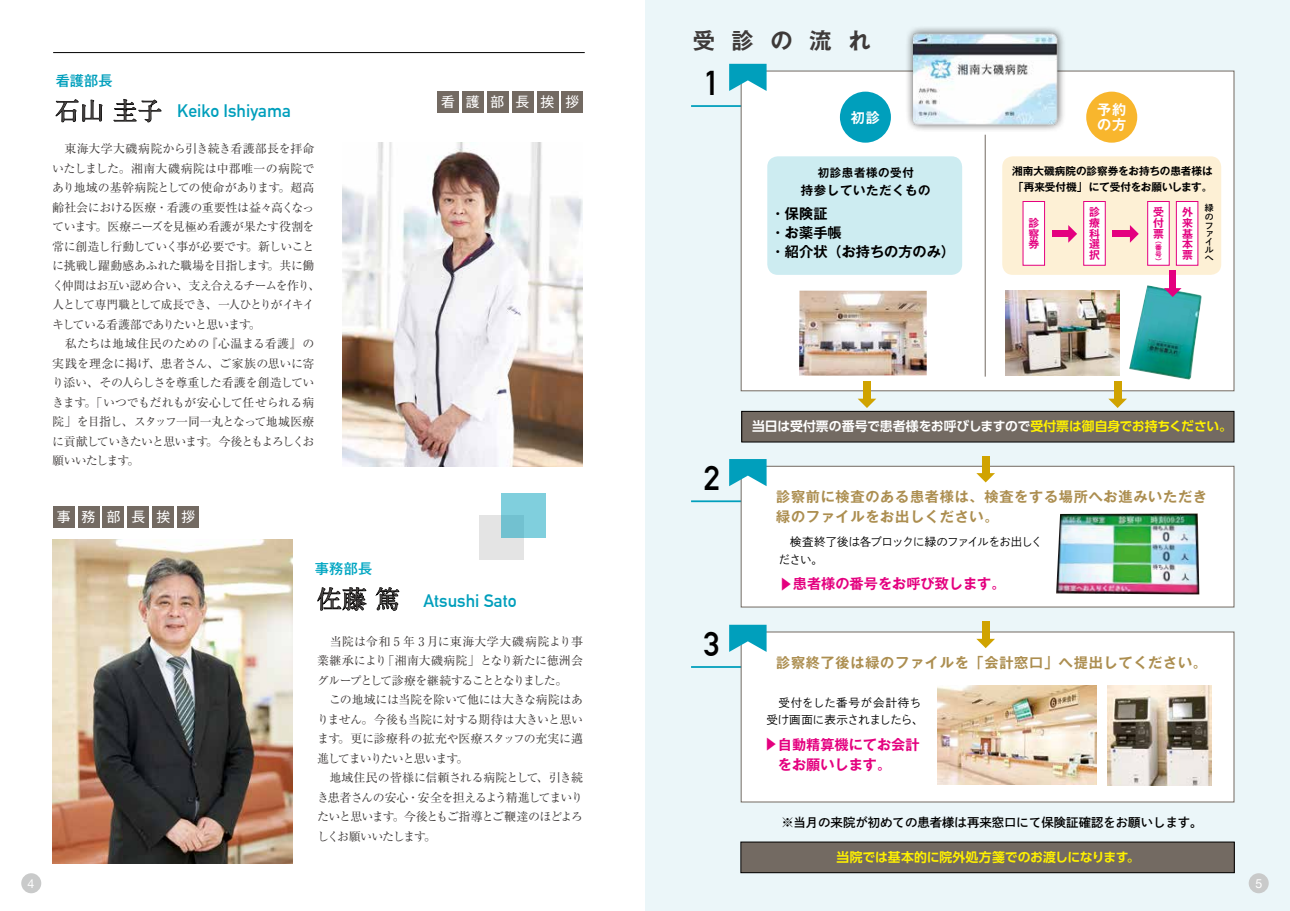
<style>
.page{position:relative;width:1290px;height:911px;background:#fff}
.page>*{position:absolute;margin:0;border:0;box-sizing:border-box;transform-origin:0 0}
.t1{font:700 33.62px "DIN Alternate";color:#000}
.t2{font:700 22.38px "Gothic MB101 Pro De";letter-spacing:.74em;color:#3e3a39}
.t3{font:700 17.75px "DIN Alternate";color:#009fbc}
.t4{font:700 14.12px/20.4px "Gothic MB101 Pro De";letter-spacing:.05em;color:#ac8e50}
.t5{font:700 14.12px/20.4px "Gothic MB101 Pro De";color:#e4007f}
.t6{font:700 14.12px/18.6px "Gothic MB101 Pro De";color:#000}
.t7{font:700 14.12px/15px "Gothic MB101 Pro De";color:#fff}
.t8{font:500 14.12px "Gothic MB101 Pro";color:#00a6c2}
.t9{font:500 14.12px "Gothic MB101 Pro";color:#009fbc}
.t10{font:13.88px "Gothic MB101 Pro";letter-spacing:.8em;color:#fff}
.t11{font:700 12.88px "UD Shin Go Pro De";letter-spacing:-.01em;color:#fff}
.t12{font:700 12.88px "UD Shin Go Pro De";letter-spacing:-.005em;color:#fff100}
.t13{font:12.38px "Shuei Go Kin Std B";color:#000}
.t14{font:700 12.38px "Gothic MB101 Pro De";letter-spacing:.05em;color:#000}
.t15{font:12.38px "Helvetica Neue";color:#fff}
.t16{font:12px/19.5px "Ryumin Pro";letter-spacing:-.04em;color:#3e3a39}
.t17{font:11.5px/17.8px "Shuei Go Kin Std L";letter-spacing:-.065em;color:#000}
.t18{font:11.5px/17.8px "Shuei Go Kin Std L";letter-spacing:.005em;color:#000}
.t19{font:700 11.5px "Gothic MB101 Pro De";letter-spacing:.05em;color:#000}
.t20{font:700 10.88px/10.9px "Gothic MB101 Pro De";color:#e4007f;text-align:justify}
.t21{font:700 10.62px/16px "Gothic MB101 Pro De";color:#000}
.t22{font:8.88px/8.4px "Shuei Go Kin Std B";color:#000}
.t23{font:700 6.88px/6.9px "Gothic MB101 Pro De";color:#e4007f;text-align:justify}
.s1{font-family:"A1 Mincho Std";font-size:24.75px;color:#3e3a39}
.s2{color:#fff100}
</style>
<div class="page">
<div style="left:645px;top:0;width:645px;height:911px;background:#ebf6f9"></div>
<hr style="left:53px;top:52px;width:532px;height:1px;background:#000">
<hr style="left:691px;top:105px;width:52px;height:2px;background:#009fbc">
<div style="left:741px;top:71px;width:493px;height:320px;background:#fff;border:1px solid #736a62"></div>
<svg style="left:729px;top:64px;width:37px;height:27px"></svg>
<hr style="left:691px;top:666px;width:52px;height:2px;background:#009fbc">
<div style="left:741px;top:631px;width:493px;height:171px;background:#fff"></div>
<svg style="left:729px;top:625px;width:37px;height:27px"></svg>
<img style="left:1107px;top:685px;width:104px;height:100px">
<div style="left:742px;top:411px;width:492px;height:31px;background:#736a62"></div>
<div style="left:741px;top:411px;width:493px;height:31px;border:1px solid #000"></div>
<div style="left:741px;top:842px;width:493px;height:30px;background:#736a62"></div>
<div style="left:741px;top:842px;width:493px;height:31px;border:1px solid #000"></div>
<img style="left:1005px;top:291px;width:114px;height:85px">
<hr style="left:691px;top:500px;width:52px;height:2px;background:#009fbc">
<div style="left:741px;top:466px;width:493px;height:141px;background:#fff;border:1px solid #736a62"></div>
<svg style="left:729px;top:459px;width:37px;height:27px"></svg>
<div style="left:905px;top:25px;width:161px;height:108px;background:#000;opacity:.75"></div>
<img style="left:913px;top:34px;width:144px;height:90px">
<img style="left:799px;top:291px;width:128px;height:85px">
<div style="left:767px;top:156px;width:195px;height:119px;background:#cdecf1;border-radius:11px"></div>
<div style="left:1002px;top:156px;width:219px;height:119px;background:#fdf0d5;border-radius:11px"></div>
<div style="left:1023px;top:201px;width:22px;height:64px;background:#fff;border:1px solid #e4007f"></div>
<div style="left:1083px;top:201px;width:22px;height:64px;background:#fff;border:1px solid #e4007f"></div>
<div style="left:1112px;top:230px;width:21px;height:7px;background:#e4007f"></div>
<svg style="left:1130px;top:225px;width:9px;height:18px"></svg>
<div style="left:1147px;top:201px;width:22px;height:64px;background:#fff;border:1px solid #e4007f"></div>
<div style="left:1176px;top:201px;width:22px;height:64px;background:#fff;border:1px solid #e4007f"></div>
<div style="left:840px;top:92px;width:51px;height:51px;background:#009fbc;border-radius:50%"></div>
<div style="left:1086px;top:92px;width:51px;height:51px;background:#f8b62d;border-radius:50%"></div>
<hr style="left:985px;top:135px;width:1px;height:241px;background:#736a62">
<img style="left:1056px;top:513px;width:143px;height:81px">
<img style="left:937px;top:685px;width:159px;height:100px">
<img style="left:53px;top:540px;width:239px;height:323px">
<img style="left:342px;top:143px;width:240px;height:323px">
<div style="left:438px;top:91px;width:21px;height:21px;background:#736a62"></div>
<div style="left:462px;top:91px;width:22px;height:21px;background:#736a62"></div>
<div style="left:487px;top:91px;width:21px;height:21px;background:#736a62"></div>
<div style="left:512px;top:91px;width:21px;height:21px;background:#736a62"></div>
<div style="left:537px;top:91px;width:21px;height:21px;background:#736a62"></div>
<div style="left:562px;top:91px;width:21px;height:21px;background:#736a62"></div>
<div style="left:53px;top:506px;width:21px;height:21px;background:#736a62"></div>
<div style="left:78px;top:506px;width:21px;height:21px;background:#736a62"></div>
<div style="left:103px;top:506px;width:21px;height:21px;background:#736a62"></div>
<div style="left:128px;top:506px;width:21px;height:21px;background:#736a62"></div>
<div style="left:152px;top:506px;width:22px;height:21px;background:#736a62"></div>
<div style="left:177px;top:506px;width:21px;height:21px;background:#736a62"></div>
<div style="left:21px;top:873px;width:20px;height:20px;background:#c9caca;border-radius:50%"></div>
<div style="left:1248px;top:873px;width:21px;height:20px;background:#c9caca;border-radius:50%"></div>
<svg style="left:56px;top:100px;width:46px;height:22px"></svg>
<svg style="left:114px;top:99px;width:47px;height:23px"></svg>
<svg style="left:318px;top:587px;width:48px;height:23px"></svg>
<svg style="left:376px;top:587px;width:23px;height:23px"></svg>
<div style="left:480px;top:515px;width:44px;height:45px;background:#e4e4e4"></div>
<div style="left:501px;top:493px;width:45px;height:45px;background:linear-gradient(to right,#76c5d4,#82d1df)"></div>
<div style="left:1051px;top:230px;width:20px;height:7px;background:#e4007f"></div>
<svg style="left:1068px;top:225px;width:9px;height:18px"></svg>
<div style="left:863px;top:381px;width:7px;height:21px;background:#d0a300"></div>
<svg style="left:858px;top:399px;width:18px;height:9px"></svg>
<div style="left:982px;top:455px;width:7px;height:21px;background:#d0a300"></div>
<svg style="left:976px;top:473px;width:19px;height:9px"></svg>
<div style="left:982px;top:621px;width:7px;height:21px;background:#d0a300"></div>
<svg style="left:976px;top:639px;width:19px;height:9px"></svg>
<div style="left:1114px;top:381px;width:7px;height:21px;background:#d0a300"></div>
<svg style="left:1108px;top:399px;width:19px;height:9px"></svg>
<img style="left:1129px;top:285px;width:73px;height:94px">
<div style="left:1169px;top:270px;width:7px;height:21px;background:#e4007f"></div>
<svg style="left:1164px;top:288px;width:17px;height:9px"></svg>
<p class="t9" style="left:56px;top:69px;width:58px">看護部長</p>
<h3 class="t3" style="left:55px;top:97px;width:238px"><span class="s1">石山 圭子</span> Keiko Ishiyama</h3>
<p class="t16" style="left:52px;top:138px;width:270px">　東海大学大磯病院から引き続き看護部長を拝命いたしました。湘南大磯病院は中郡唯一の病院であり地域の基幹病院としての使命があります。超高齢社会における医療・看護の重要性は益々高くなっています。医療ニーズを見極め看護が果たす役割を常に創造し行動していく事が必要です。新しいことに挑戦し躍動感あふれた職場を目指します。共に働く仲間はお互い認め合い、支え合えるチームを作り、人として専門職として成長でき、一人ひとりがイキイキしている看護部でありたいと思います。<br>　私たちは地域住民のための『心温まる看護』の実践を理念に掲げ、患者さん、ご家族の思いに寄り添い、その人らしさを尊重した看護を創造していきます。「いつでもだれもが安心して任せられる病院」を目指し、スタッフ一同一丸となって地城医療に貢献していきたいと思います。今後ともよろしくお願いいたします。</p>
<p class="t10" style="left:57px;top:505px;width:140px">事務部長挨拶</p>
<p class="t8" style="left:315px;top:557px;width:59px">事務部長</p>
<p class="t10" style="left:441px;top:90px;width:139px">看護部長挨拶</p>
<h3 class="t3" style="left:317px;top:587px;width:201px"><span class="s1">佐藤 篤</span> Atsushi Sato</h3>
<p class="t16" style="left:317px;top:631px;width:267px">　当院は令和 5 年 3 月に東海大学大磯病院より事業継承により「湘南大磯病院」となり新たに徳洲会グループとして診療を継続することとなりました。<br>　この地域には当院を除いて他には大きな病院はありません。今後も当院に対する期待は大きいと思います。更に診療科の拡充や医療スタッフの充実に邁進してまいりたいと思います。<br>　地域住民の皆様に信頼される病院として、引き続き患者さんの安心・安全を担えるよう精進してまいりたいと思います。今後ともご指導とご鞭達のほどよろしくお願いいたします。</p>
<h2 class="t2" style="left:693px;top:22px;width:179px">受診の流れ</h2>
<h1 class="t1" style="left:704px;top:58px;width:18px">1</h1>
<p class="t7" style="left:851px;top:108px;width:31px">初診</p>
<p class="t7" style="left:1097px;top:100px;width:31px">予約の方</p>
<p class="t21" style="left:1012px;top:162px;width:202px">湘南大磯病院の診察券をお持ちの患者様は「再来受付機」にて受付をお願いします。</p>
<p class="t22" style="left:1205px;top:204px;width:10px">緑のファイル</p>
<p class="t22" style="left:1205px;top:253px;width:10px">へ</p>
<p class="t19" style="left:818px;top:163px;width:98px">初診患者様の受付</p>
<p class="t14" style="left:801px;top:180px;width:131px">持参していただくもの</p>
<p class="t20" style="left:1028px;top:216px;width:12px">診察券</p>
<p class="t20" style="left:1089px;top:205px;width:12px">診療科選択</p>
<p class="t20" style="left:1153px;top:205px;width:12px">受付票</p>
<p class="t20" style="left:1182px;top:205px;width:12px">外来基本票</p>
<p class="t6" style="left:771px;top:203px;width:186px">・保険証<br>・お薬手帳<br>・紹介状（お持ちの方のみ）</p>
<p class="t23" style="left:1155px;top:236px;width:8px">（番号）</p>
<h1 class="t1" style="left:704px;top:453px;width:18px">2</h1>
<h1 class="t1" style="left:704px;top:618px;width:18px">3</h1>
<p class="t11" style="left:752px;top:416px;width:481px">当日は受付票の番号で患者様をお呼びしますので<span class="s2">受付票は御自身でお持ちください。</span></p>
<p class="t4" style="left:776px;top:484px;width:432px">診察前に検査のある患者様は、検査をする場所へお進みいただき緑のファイルをお出しください。</p>
<p class="t17" style="left:779px;top:533px;width:265px">　検査終了後は各ブロックに緑のファイルをお出しください。</p>
<p class="t5" style="left:798px;top:577px;width:16px;rotate:90deg">▲</p>
<p class="t5" style="left:793px;top:572px;width:214px">患者様の番号をお呼び致します。</p>
<p class="t4" style="left:776px;top:651px;width:432px">診察終了後は緑のファイルを「会計窓口」へ提出してください。</p>
<p class="t18" style="left:766px;top:693px;width:159px">　受付をした番号が会計待ち受け画面に表示されましたら、</p>
<p class="t5" style="left:783px;top:737px;width:16px;rotate:90deg">▲</p>
<p class="t5" style="left:764px;top:732px;width:157px;text-indent:14px">自動精算機にてお会計　をお願いします。</p>
<p class="t13" style="left:781px;top:814px;width:423px">※当月の来院が初めての患者様は再来窓口にて保険証確認をお願いします。</p>
<p class="t12" style="left:836px;top:846px;width:305px">当院では基本的に院外処方箋でのお渡しになります。</p>
<p class="t15" style="left:28px;top:874px;width:8px">4</p>
<p class="t15" style="left:1255px;top:874px;width:8px">5</p>
</div>
